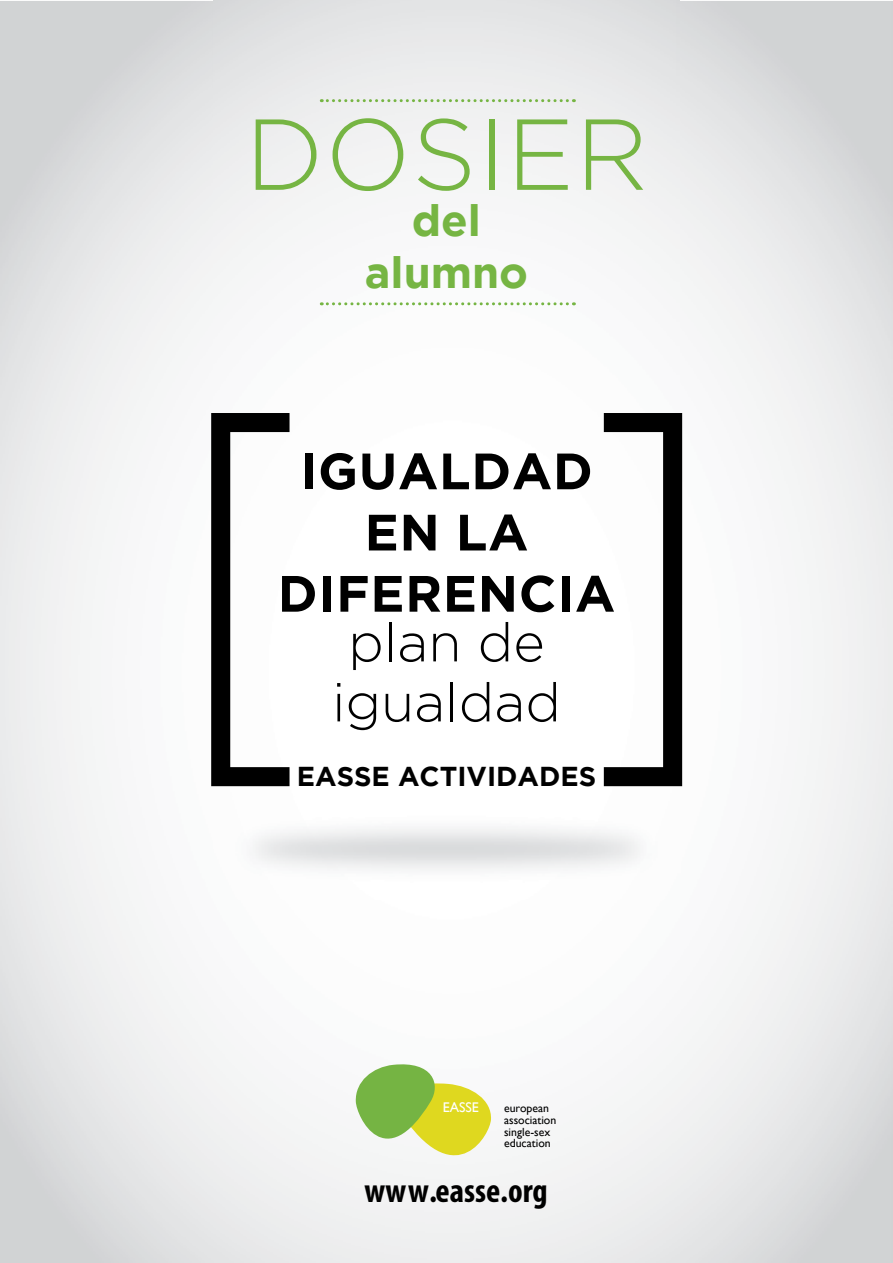
<style>
.page{position:relative;width:893px;height:1263px;background:#fff}
.page>*{position:absolute;margin:0;border:0;box-sizing:border-box;transform-origin:0 0}
.t1{font:300 100.5px "Gotham";letter-spacing:.015em;color:#76b543}
.t2{font:300 54px/60px "Gotham";color:#000}
.t3{font:700 51px/61.2px "Gotham";letter-spacing:.015em;color:#000;text-align:center}
.t4{font:700 43.5px/52.2px "Gotham";color:#76b543;text-align:center}
.t5{font:700 condensed 33.9px "Myriad Pro";color:#000}
.t6{font:700 27.3px "Gotham";color:#000}
.t7{font:14.1px "Gill Sans";color:#fff}
.t8{font:11.85px/11.9px "Gill Sans";color:#000}
</style>
<div class="page">
<img style="left:214px;top:1px;width:465px;height:309px">
<svg style="left:604px;top:413px;width:78px;height:373px"></svg>
<svg style="left:211px;top:413px;width:79px;height:373px"></svg>
<svg style="left:355px;top:1061px;width:137px;height:131px"></svg>
<svg style="left:321px;top:302px;width:246px;height:3px"></svg>
<svg style="left:321px;top:99px;width:246px;height:3px"></svg>
<h1 class="t1" style="left:245px;top:100px;width:404px">DOSIER</h1>
<h3 class="t4" style="left:365px;top:193px;width:165px">del alumno</h3>
<h3 class="t3" style="left:278px;top:439px;width:339px">IGUALDAD<br>EN LA<br>DIFERENCIA</h3>
<h2 class="t2" style="left:332px;top:612px;width:230px">plan de igualdad</h2>
<h3 class="t6" style="left:297px;top:760px;width:301px">EASSE ACTIVIDADES</h3>
<p class="t7" style="left:443px;top:1099px;width:38px">EASSE</p>
<p class="t8" style="left:504px;top:1102px;width:54px">european association single-sex education</p>
<h3 class="t5" style="left:365px;top:1170px;width:184px">www.easse.org</h3>
</div>
